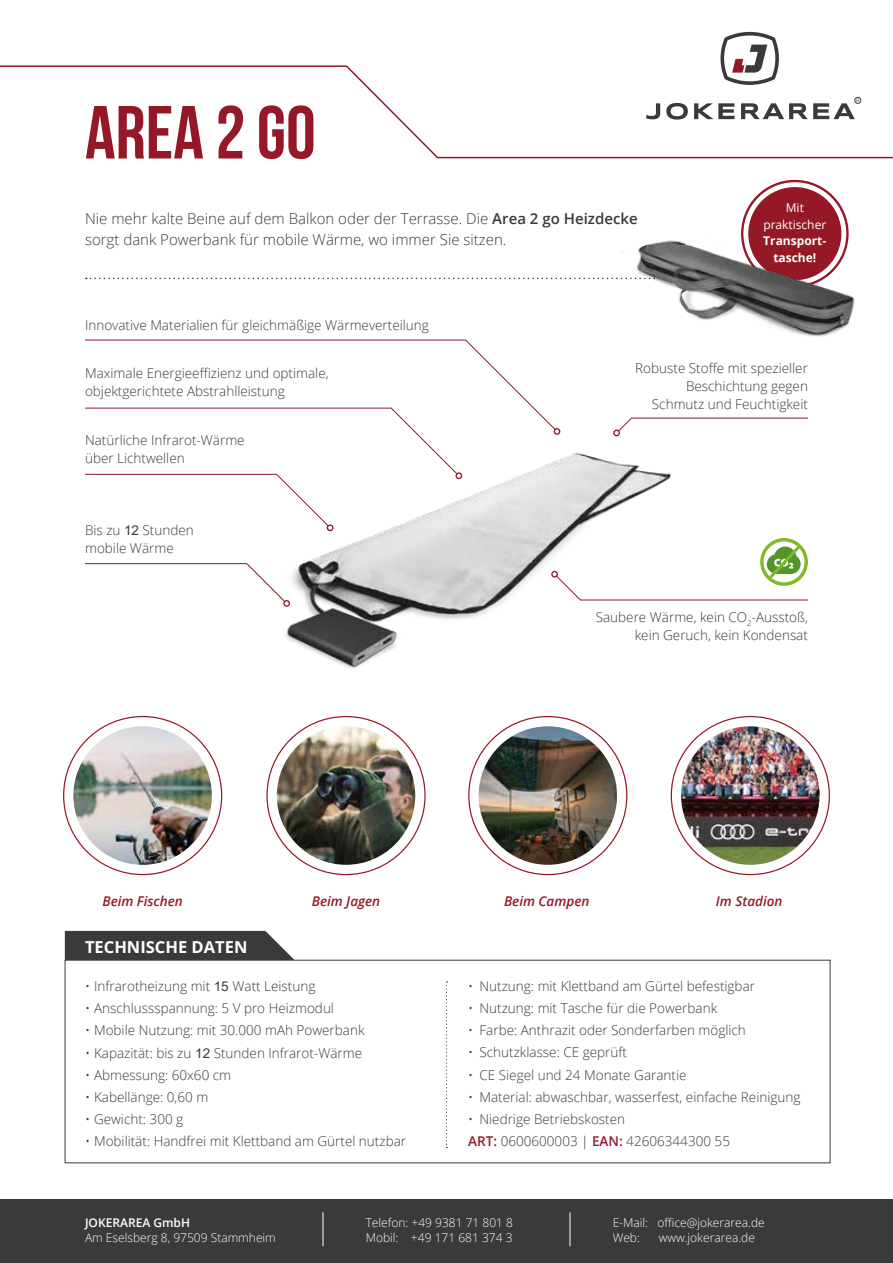
<style>
.page{position:relative;width:893px;height:1263px;background:#fff}
.page>*{position:absolute;margin:0;border:0;box-sizing:border-box;transform-origin:0 0}
.t1{font:700 75px "Bebas Neue";color:#951827}
.t2{font:700 16.5px "Open Sans";color:#fff}
.t3{font:300 15px/21px "Open Sans";color:#3a3a3b}
.t4{font:300 13.5px/18px "Open Sans";color:#3a3a3b}
.t5{font:italic 600 13.5px "Open Sans";color:#951827}
.t6{font:300 12px/14.4px "Open Sans";color:#fff}
.t7{font:700 12px/16.5px "Open Sans";color:#fff;text-align:center}
.t8{font:12px/16.5px "Open Sans";color:#fff;text-align:center}
.t9{font:600 12px "Open Sans";color:#fff}
.s1{font-weight:600}
.s2{font-family:"Arial";font-weight:400}
.s3{font-weight:600;color:#951827}
</style>
<div class="page">
<div style="left:0;top:1199px;width:893px;height:64px;background:#3a3a3b"></div>
<svg style="left:720px;top:32px;width:59px;height:33px"></svg>
<svg style="left:86px;top:278px;width:532px;height:1px"></svg>
<hr style="left:323px;top:1212px;width:1px;height:34px;background:#fff">
<hr style="left:570px;top:1212px;width:1px;height:34px;background:#fff">
<svg style="left:85px;top:339px;width:389px;height:136px"></svg>
<svg style="left:786px;top:417px;width:22px;height:2px"></svg>
<svg style="left:786px;top:538px;width:22px;height:63px"></svg>
<img style="left:213px;top:348px;width:573px;height:321px">
<svg style="left:85px;top:563px;width:201px;height:40px"></svg>
<div style="left:283px;top:600px;width:7px;height:7px;border:1px solid #951827;border-radius:50%"></div>
<div style="left:741px;top:180px;width:108px;height:107px;background:#951827;border-radius:50%"></div>
<div style="left:743px;top:182px;width:103px;height:103px;border:5px solid #fff;border-radius:50%"></div>
<img style="left:618px;top:234px;width:237px;height:136px">
<img style="left:73px;top:726px;width:139px;height:139px;border-radius:69px">
<img style="left:277px;top:726px;width:138px;height:139px;border-radius:69px">
<img style="left:479px;top:726px;width:138px;height:139px;border-radius:69px">
<img style="left:681px;top:796px;width:138px;height:69px">
<img style="left:681px;top:726px;width:138px;height:70px">
<svg style="left:446px;top:981px;width:1px;height:167px"></svg>
<div style="left:65px;top:960px;width:765px;height:203px;border:1px solid #3a3a3b"></div>
<div style="left:64px;top:931px;width:230px;height:29px;background:#3a3a3b"></div>
<svg style="left:0;top:65px;width:893px;height:94px"></svg>
<h1 class="t1" style="left:85px;top:91px;width:232px">AREA 2 GO</h1>
<p class="t3" style="left:85px;top:207px;width:554px">Nie mehr kalte Beine auf dem Balkon oder der Terrasse. Die <span class="s1">Area 2 go Heizdecke </span>sorgt dank Powerbank für mobile Wärme, wo immer Sie sitzen.</p>
<p class="t8" style="left:763px;top:199px;width:64px">Mit praktischer</p>
<p class="t7" style="left:763px;top:232px;width:65px">Transport&shy;tasche!</p>
<p class="t4" style="left:85px;top:316px;width:345px">Innovative Materialien für gleichmäßige Wärmeverteilung</p>
<p class="t4" style="left:85px;top:364px;width:245px">Maximale Energieeffizienz und optimale, objektgerichtete Abstrahlleistung</p>
<p class="t4" style="left:85px;top:431px;width:161px">Natürliche Infrarot-Wärme über Lichtwellen</p>
<p class="t4" style="left:85px;top:521px;width:110px">Bis zu <span class="s2">12</span> Stunden mobile Wärme</p>
<p class="t4" style="left:635px;top:358px;width:174px;text-align:right">Robuste Stoffe mit spezieller<br>Beschichtung gegen<br>Schmutz und Feuchtigkeit</p>
<p class="t4" style="left:596px;top:608px;width:214px;text-align:right">Saubere Wärme, kein CO<sub>2</sub>-Ausstoß, kein Geruch, kein Kondensat</p>
<p class="t5" style="left:102px;top:892px;width:82px">Beim Fischen</p>
<p class="t5" style="left:312px;top:892px;width:70px">Beim Jagen</p>
<p class="t5" style="left:504px;top:892px;width:87px">Beim Campen</p>
<p class="t5" style="left:716px;top:892px;width:68px">Im Stadion</p>
<p class="t2" style="left:85px;top:935px;width:164px">TECHNISCHE DATEN</p>
<p class="t4" style="left:85px;top:976px;width:232px">• Infrarotheizung mit <span class="s2">15</span> Watt Leistung</p>
<p class="t4" style="left:85px;top:998px;width:250px">• Anschlussspannung: 5 V pro Heizmodul</p>
<p class="t4" style="left:85px;top:1021px;width:281px">• Mobile Nutzung: mit 30.000 mAh Powerbank</p>
<p class="t4" style="left:85px;top:1043px;width:279px">• Kapazität: bis zu <span class="s2">12</span> Stunden Infrarot-Wärme</p>
<p class="t4" style="left:85px;top:1065px;width:148px">• Abmessung: 60x60 cm</p>
<p class="t4" style="left:85px;top:1087px;width:125px">• Kabellänge: 0,60 m</p>
<p class="t4" style="left:85px;top:1110px;width:100px">• Gewicht: 300 g</p>
<p class="t4" style="left:85px;top:1132px;width:323px">• Mobilität: Handfrei mit Klettband am Gürtel nutzbar</p>
<p class="t4" style="left:468px;top:976px;width:288px">• Nutzung: mit Klettband am Gürtel befestigbar</p>
<p class="t4" style="left:468px;top:998px;width:250px">• Nutzung: mit Tasche für die Powerbank</p>
<p class="t4" style="left:468px;top:1021px;width:279px">• Farbe: Anthrazit oder Sonderfarben möglich</p>
<p class="t4" style="left:468px;top:1043px;width:160px">• Schutzklasse: CE geprüft</p>
<p class="t4" style="left:468px;top:1065px;width:220px">• CE Siegel und 24 Monate Garantie</p>
<p class="t4" style="left:468px;top:1087px;width:334px">• Material: abwaschbar, wasserfest, einfache Reinigung</p>
<p class="t4" style="left:468px;top:1108px;width:263px;line-height:22.2px">• Niedrige Betriebskosten<br><span class="s3">ART:</span> 0600600003 | <span class="s3">EAN:</span> 42606344300 55</p>
<p class="t9" style="left:85px;top:1215px;width:107px">JOKERAREA GmbH</p>
<p class="t6" style="left:85px;top:1230px;width:192px">Am Eselsberg 8, 97509 Stammheim</p>
<p class="t6" style="left:366px;top:1215px;width:149px">Telefon: +49 9381 71 801 8<br>Mobil: +49 171 681 374 3</p>
<p class="t6" style="left:613px;top:1215px;width:154px">E-Mail: office@jokerarea.de<br>Web:</p>
<p class="t6" style="left:659px;top:1230px;width:98px">www.jokerarea.de</p>
</div>
